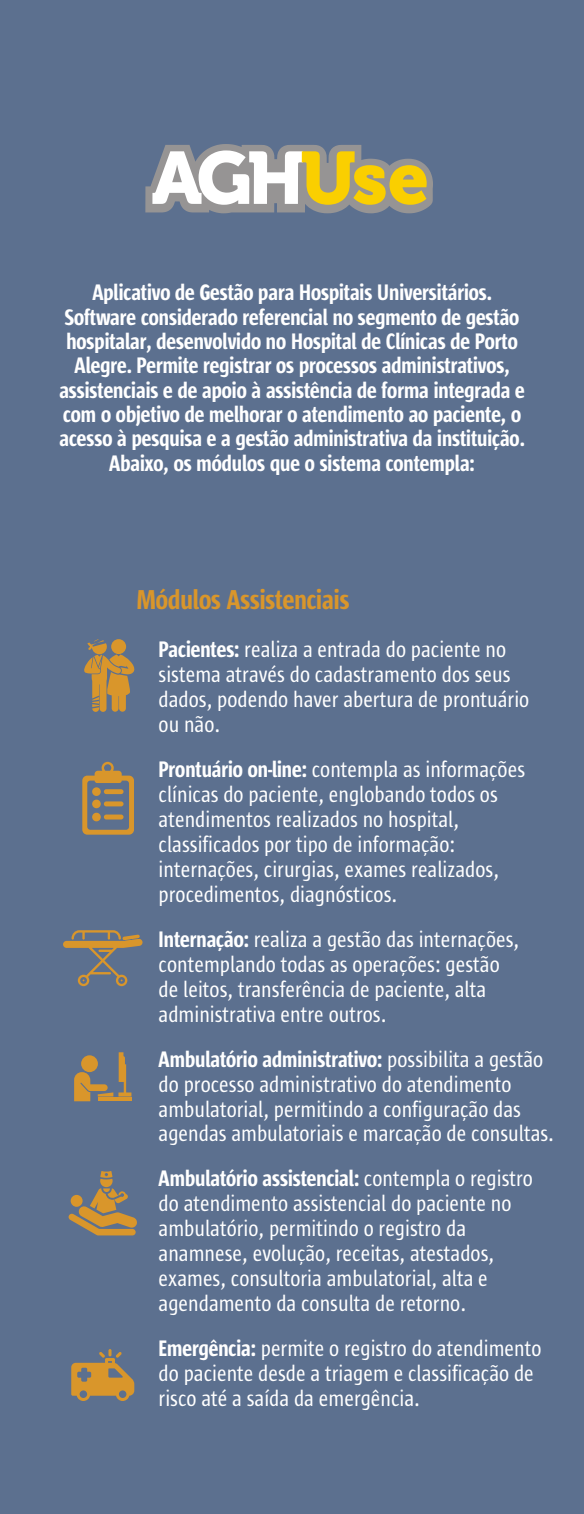
<style>
.page{position:relative;width:584px;height:1514px;background:#5c708f}
.page>*{position:absolute;margin:0;border:0;box-sizing:border-box;transform-origin:0 0}
.t1{font:600 28px "Sun Sans Condensed";color:#d9962b}
.t2{font:23px/25px "Sun Sans Condensed";color:#fff}
.t3{font:600 23px/24.4px "Sun Sans Condensed";color:#fff;text-align:center}
.s1{font-weight:600}
</style>
<div class="page">
<svg style="left:84px;top:639px;width:51px;height:73px"></svg>
<svg style="left:82px;top:762px;width:52px;height:73px"></svg>
<div style="left:92px;top:787px;width:9px;height:9px;background:#d9962b;border-radius:50%"></div>
<div style="left:104px;top:789px;width:20px;height:5px;background:#d9962b;border-radius:2px"></div>
<div style="left:92px;top:799px;width:9px;height:9px;background:#d9962b;border-radius:50%"></div>
<div style="left:104px;top:801px;width:20px;height:5px;background:#d9962b;border-radius:2px"></div>
<div style="left:92px;top:813px;width:9px;height:8px;background:#d9962b;border-radius:50%"></div>
<div style="left:104px;top:814px;width:20px;height:5px;background:#d9962b;border-radius:2px"></div>
<svg style="left:69px;top:1171px;width:68px;height:64px"></svg>
<svg style="left:63px;top:930px;width:80px;height:56px"></svg>
<svg style="left:74px;top:1052px;width:57px;height:49px"></svg>
<svg style="left:145px;top:144px;width:288px;height:69px;background:#b8b292"></svg>
<svg style="left:71px;top:1349px;width:63px;height:52px"></svg>
<p class="t3" style="left:59px;top:280px;width:467px">Aplicativo de Gestão para Hospitais Universitários.<br>Software considerado referencial no segmento de gestão hospitalar, desenvolvido no Hospital de Clínicas de Porto Alegre. Permite registrar os processos administrativos, assistenciais e de apoio à assistência de forma integrada e com o objetivo de melhorar o atendimento ao paciente, o acesso à pesquisa e a gestão administrativa da instituição.<br>Abaixo, os módulos que o sistema contempla:</p>
<p class="t1" style="left:137px;top:583px;width:214px">Módulos Assistenciais</p>
<p class="t2" style="left:159px;top:637px;width:372px"><span class="s1">Pacientes:</span> realiza a entrada do paciente no sistema através do cadastramento dos seus dados, podendo haver abertura de prontuário ou não.</p>
<p class="t2" style="left:159px;top:757px;width:368px"><span class="s1">Prontuário on-line:</span> contempla as informações clínicas do paciente, englobando todos os atendimentos realizados no hospital, classificados por tipo de informação: internações, cirurgias, exames realizados, procedimentos, diagnósticos.</p>
<p class="t2" style="left:159px;top:926px;width:362px"><span class="s1">Internação:</span> realiza a gestão das internações, contemplando todas as operações: gestão de leitos, transferência de paciente, alta administrativa entre outros.</p>
<p class="t2" style="left:159px;top:1046px;width:397px"><span class="s1">Ambulatório administrativo:</span> possibilita a gestão do processo administrativo do atendimento ambulatorial, permitindo a configuração das agendas ambulatoriais e marcação de consultas.</p>
<p class="t2" style="left:159px;top:1166px;width:376px"><span class="s1">Ambulatório assistencial:</span> contempla o registro do atendimento assistencial do paciente no ambulatório, permitindo o registro da anamnese, evolução, receitas, atestados, exames, consultoria ambulatorial, alta e agendamento da consulta de retorno.</p>
<p class="t2" style="left:159px;top:1336px;width:384px"><span class="s1">Emergência:</span> permite o registro do atendimento do paciente desde a triagem e classificação de risco até a saída da emergência.</p>
</div>
